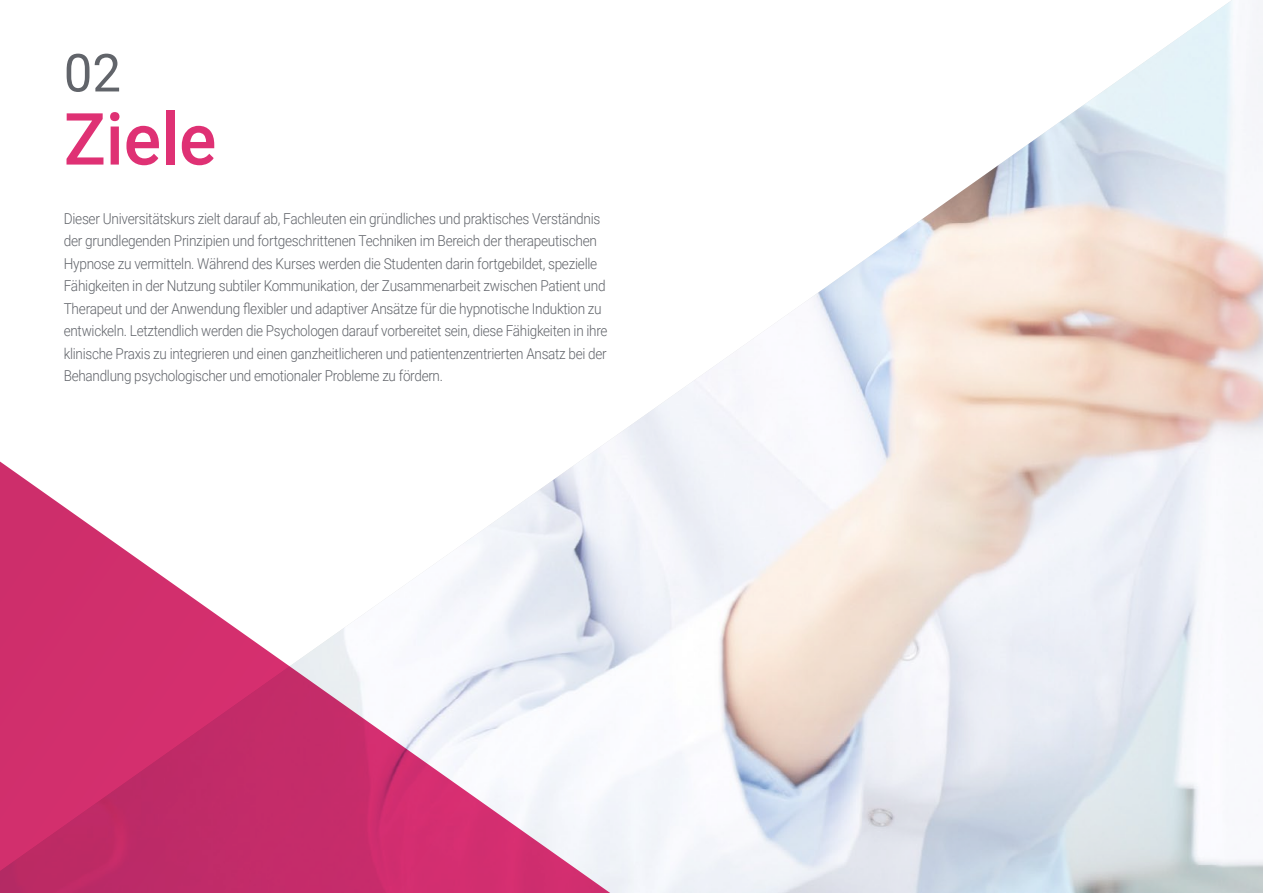
<style>
.page{position:relative;width:1263px;height:893px;background:#fff}
.page>*{position:absolute;margin:0;border:0;box-sizing:border-box;transform-origin:0 0}
.t1{font:500 72px "Roboto";color:#df3174}
.t2{font:52.5px "Roboto";color:#61646a}
.t3{font:300 15px/22.5px "Roboto";letter-spacing:-.02em;color:#61646a;scale:.91 1}
</style>
<div class="page">
<img style="left:602px;top:0;width:661px;height:893px">
<svg style="left:0;top:446px;width:640px;height:447px"></svg>
<h2 class="t2" style="left:64px;top:36px;width:59px">02</h2>
<h1 class="t1" style="left:64px;top:89px;width:154px">Ziele</h1>
<p class="t3" style="left:64px;top:207px;width:599px">Dieser Universitätskurs zielt darauf ab, Fachleuten ein gründliches und praktisches Verständnis der grundlegenden Prinzipien und fortgeschrittenen Techniken im Bereich der therapeutischen Hypnose zu vermitteln. Während des Kurses werden die Studenten darin fortgebildet, spezielle Fähigkeiten in der Nutzung subtiler Kommunikation, der Zusammenarbeit zwischen Patient und Therapeut und der Anwendung flexibler und adaptiver Ansätze für die hypnotische Induktion zu entwickeln. Letztendlich werden die Psychologen darauf vorbereitet sein, diese Fähigkeiten in ihre klinische Praxis zu integrieren und einen ganzheitlicheren und patientenzentrierten Ansatz bei der Behandlung psychologischer und emotionaler Probleme zu fördern.</p>
</div>
